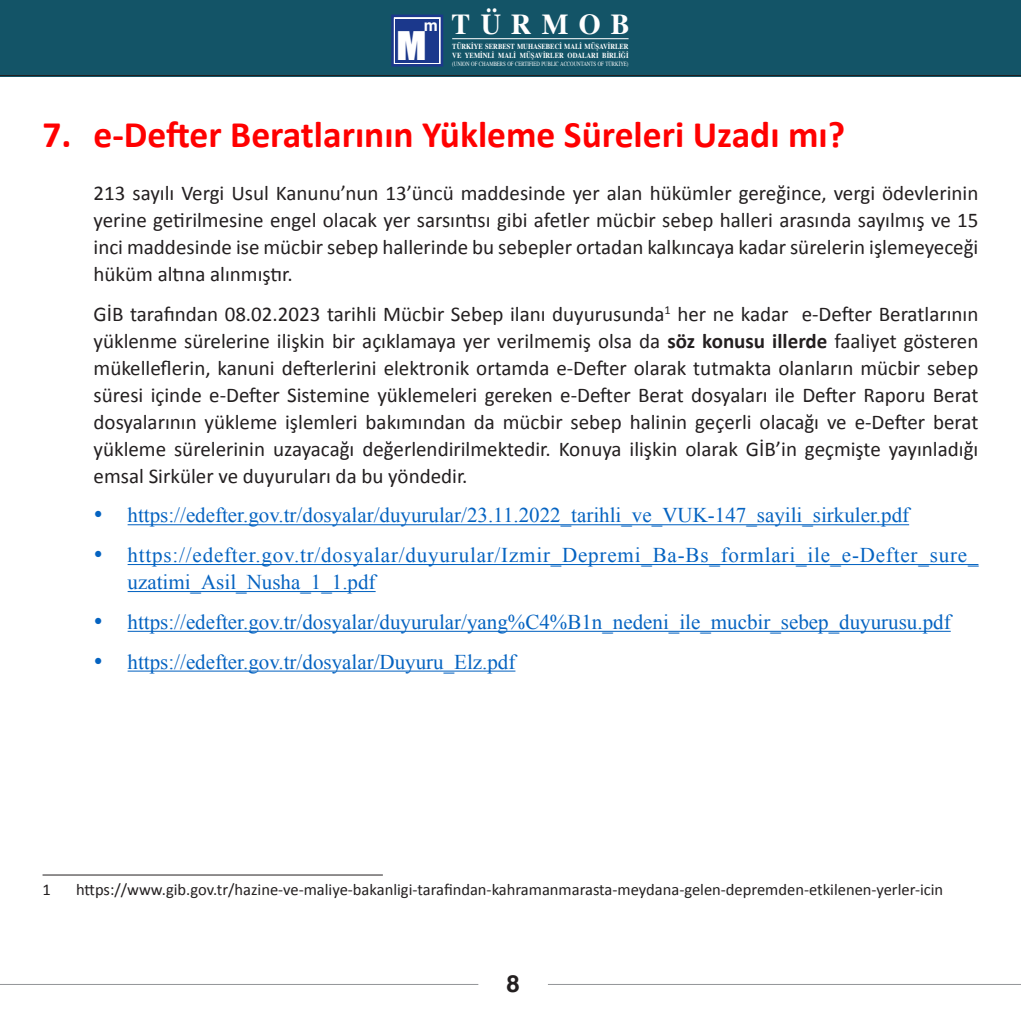
<style>
.page{position:relative;width:1021px;height:1021px;background:#fff}
.page>*{position:absolute;margin:0;border:0;box-sizing:border-box;transform-origin:0 0}
.Heading_1{font:700 37.5px "Calibri";color:#f00}
.t1{font:36.15px "Impact";color:#fff;scale:1.16 1}
.t2{font:700 28.95px "Times";letter-spacing:.36em;color:#fff}
.t3{font:700 24px "Helvetica";color:#231f20}
.t4{font:21px/27px "Calibri";color:#231f20;text-align:justify}
.t5{font:21px "Times New Roman";color:#0563c1}
.t6{font:21px/27px "Times New Roman";letter-spacing:.04em;color:#0563c1}
.Dipnot{font:16.5px "Calibri";color:#231f20}
.t7{font:700 15.9px "Helvetica";color:#fff}
.t8{font:700 7.65px/9.3px "Times";color:#fff;scale:.85 1}
.t9{font:6.3px "Times";color:#fff;scale:.78 1}
.s1{font-weight:700}
</style>
<div class="page">
<div style="left:0;top:0;width:1020px;height:77px;background:#135467"></div>
<hr style="left:452px;top:38px;width:176px;height:1px;background:#fff">
<div style="left:391px;top:15px;width:52px;height:52px;background:#1b388c;border:3px solid #1b388c"></div>
<hr style="left:0;top:75px;width:1020px;height:1px;background:#231f20">
<hr style="left:0;top:984px;width:478px;height:1px;background:#939598">
<hr style="left:548px;top:984px;width:472px;height:1px;background:#939598">
<hr style="left:128px;top:524px;width:781px;height:1px;background:#0563c1">
<hr style="left:128px;top:564px;width:850px;height:1px;background:#0563c1">
<hr style="left:128px;top:591px;width:247px;height:1px;background:#0563c1">
<hr style="left:128px;top:630px;width:822px;height:2px;background:#0563c1">
<hr style="left:128px;top:670px;width:387px;height:1px;background:#0563c1">
<hr style="left:43px;top:874px;width:340px;height:1px;background:#231f20">
<p class="t7" style="left:424px;top:16px;width:16px">m</p>
<h2 class="t1" style="left:396px;top:17px;width:27px">M</h2>
<h3 class="t2" style="left:451px;top:5px;width:180px">TÜRMOB</h3>
<p class="t8" style="left:452px;top:42px;width:209px">TÜRKİYE SERBEST MUHASEBECİ MALİ MÜŞAVİRLER<br>VE YEMİNLİ MALİ MÜŞAVİRLER ODALARI BİRLİĞİ</p>
<p class="t9" style="left:452px;top:59px;width:227px">(UNION OF CHAMBERS OF CERTIFIED PUBLIC ACCOUNTANTS OF TÜRKİYE)</p>
<p class="Heading_1" style="left:43px;top:111px;width:804px">7. e-Defter Beratlarının Yükleme Süreleri Uzadı mı?</p>
<p class="t4" style="left:94px;top:179px;width:886px">213 sayılı Vergi Usul Kanunu’nun 13’üncü maddesinde yer alan hükümler gereğince, vergi ödevlerinin yerine getirilmesine engel olacak yer sarsıntısı gibi afetler mücbir sebep halleri arasında sayılmış ve 15 inci maddesinde ise mücbir sebep hallerinde bu sebepler ortadan kalkıncaya kadar sürelerin işlemeyeceği hüküm altına alınmıştır.</p>
<p class="t4" style="left:94px;top:300px;width:886px">GİB tarafından 08.02.2023 tarihli Mücbir Sebep ilanı duyurusunda<sup>1</sup> her ne kadar e-Defter Beratlarının yüklenme sürelerine ilişkin bir açıklamaya yer verilmemiş olsa da <span class="s1">söz konusu illerde</span> faaliyet gösteren mükelleflerin, kanuni defterlerini elektronik ortamda e-Defter olarak tutmakta olanların mücbir sebep süresi içinde e-Defter Sistemine yüklemeleri gereken e-Defter Berat dosyaları ile Defter Raporu Berat dosyalarının yükleme işlemleri bakımından da mücbir sebep halinin geçerli olacağı ve e-Defter berat yükleme sürelerinin uzayacağı değerlendirilmektedir. Konuya ilişkin olarak GİB’in geçmişte yayınladığı emsal Sirküler ve duyuruları da bu yöndedir.</p>
<p class="t5" style="left:94px;top:501px;width:817px">• https://edefter.gov.tr/dosyalar/duyurular/23.11.2022_tarihli_ve_VUK-147_sayili_sirkuler.pdf</p>
<p class="t6" style="left:128px;top:541px;width:852px;text-indent:-34px">• https://edefter.gov.tr/dosyalar/duyurular/Izmir_Depremi_Ba-Bs_formlari_ile_e-Defter_sure_ uzatimi_Asil_Nusha_1_1.pdf</p>
<p class="t5" style="left:94px;top:608px;width:858px">• https://edefter.gov.tr/dosyalar/duyurular/yang%C4%B1n_nedeni_ile_mucbir_sebep_duyurusu.pdf</p>
<p class="t5" style="left:94px;top:647px;width:423px">• https://edefter.gov.tr/dosyalar/Duyuru_Elz.pdf</p>
<p class="Dipnot" style="left:43px;top:878px;width:10px">1</p>
<p class="Dipnot" style="left:76px;top:878px;width:868px">https://www.gib.gov.tr/hazine-ve-maliye-bakanligi-tarafindan-kahramanmarasta-meydana-gelen-depremden-etkilenen-yerler-icin</p>
<p class="t3" style="left:506px;top:968px;width:15px">8</p>
</div>
